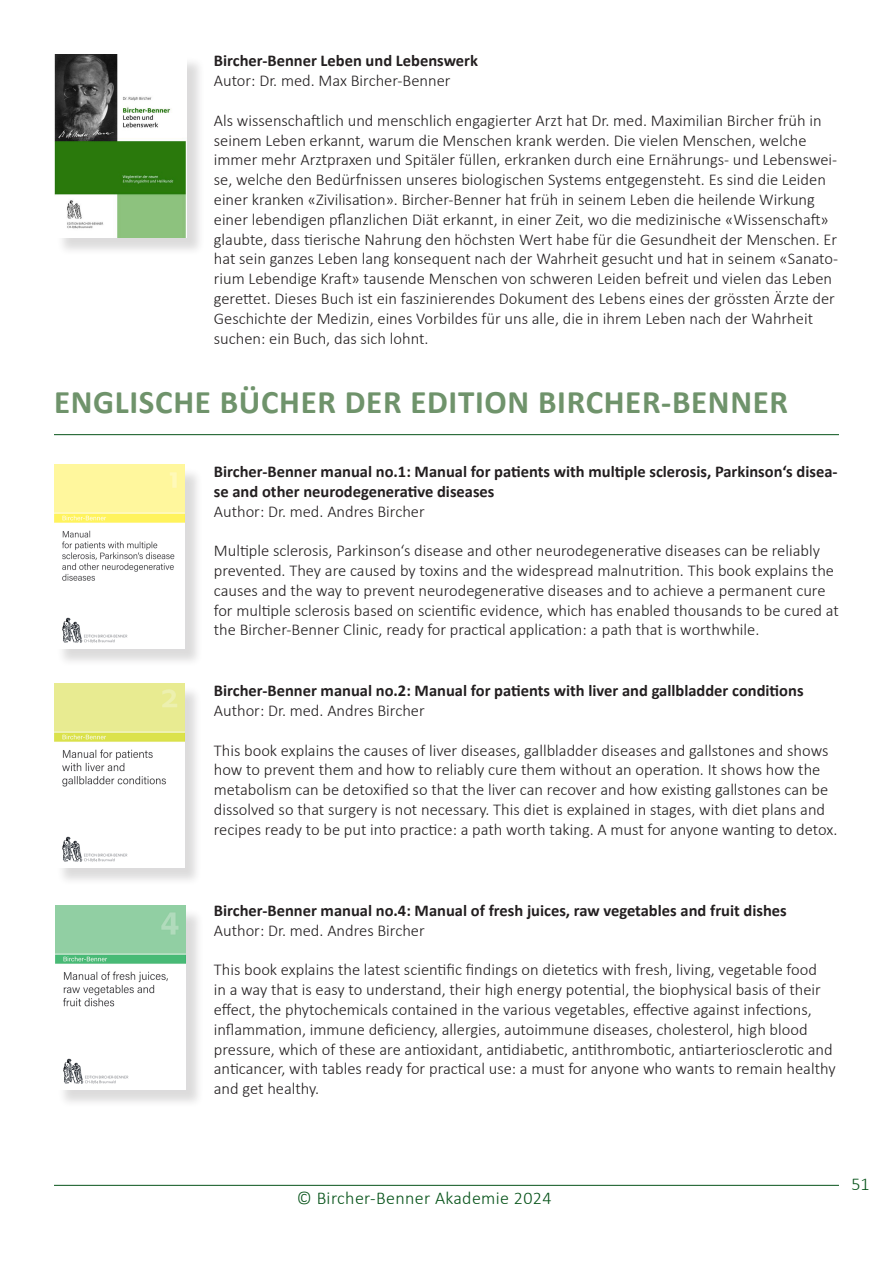
<style>
.page{position:relative;width:893px;height:1263px;background:#fff}
.page>*{position:absolute;margin:0;border:0;box-sizing:border-box;transform-origin:0 0}
.t1{font:700 33px "Calibri";letter-spacing:.02em;color:#6f936b}
.t2{font:300 18px "Calibri";letter-spacing:.02em;color:#065319}
.t3{font:300 16.5px/19.8px "Calibri";color:#231f20}
.t4{font:700 16.5px/19.8px "Calibri";color:#231f20}
</style>
<div class="page">
<hr style="left:54px;top:1185px;width:785px;height:1px;background:#065319">
<div style="left:56px;top:56px;width:149px;height:201px;background:#231f20;opacity:.16"></div>
<img style="left:54px;top:54px;width:132px;height:184px">
<hr style="left:54px;top:434px;width:785px;height:1px;background:#065319">
<div style="left:57px;top:467px;width:146px;height:200px;background:#231f20;opacity:.16"></div>
<img style="left:54px;top:465px;width:130px;height:183px">
<div style="left:56px;top:685px;width:147px;height:201px;background:#231f20;opacity:.16"></div>
<img style="left:54px;top:683px;width:130px;height:184px">
<div style="left:57px;top:908px;width:147px;height:200px;background:#231f20;opacity:.16"></div>
<img style="left:55px;top:906px;width:130px;height:184px">
<p class="t4" style="left:214px;top:51px;width:266px">Bircher-Benner Leben und Lebenswerk</p>
<p class="t3" style="left:214px;top:71px;width:238px">Autor: Dr. med. Max Bircher-Benner</p>
<p class="t3" style="left:214px;top:110px;width:626px">Als wissenschaftlich und menschlich engagierter Arzt hat Dr. med. Maximilian Bircher früh in seinem Leben erkannt, warum die Menschen krank werden. Die vielen Menschen, welche immer mehr Arztpraxen und Spitäler füllen, erkranken durch eine Ernährungs- und Lebenswei&shy;se, welche den Bedürfnissen unseres biologischen Systems entgegensteht. Es sind die Leiden einer kranken «Zivilisation». Bircher-Benner hat früh in seinem Leben die heilende Wirkung einer lebendigen pflanzlichen Diät erkannt, in einer Zeit, wo die medizinische «Wissenschaft» glaubte, dass tierische Nahrung den höchsten Wert habe für die Gesundheit der Menschen. Er hat sein ganzes Leben lang konsequent nach der Wahrheit gesucht und hat in seinem «Sanato&shy;rium Lebendige Kraft» tausende Menschen von schweren Leiden befreit und vielen das Leben gerettet. Dieses Buch ist ein faszinierendes Dokument des Lebens eines der grössten Ärzte der Geschichte der Medizin, eines Vorbildes für uns alle, die in ihrem Leben nach der Wahrheit suchen: ein Buch, das sich lohnt.</p>
<p class="t1" style="left:54px;top:379px;width:736px">ENGLISCHE BÜCHER DER EDITION BIRCHER-BENNER</p>
<p class="t4" style="left:214px;top:461px;width:625px">Bircher-Benner manual no.1: Manual for patients with multiple sclerosis, Parkinson‘s disea&shy;se and other neurodegenerative diseases</p>
<p class="t3" style="left:214px;top:501px;width:212px">Author: Dr. med. Andres Bircher</p>
<p class="t3" style="left:214px;top:541px;width:622px">Multiple sclerosis, Parkinson‘s disease and other neurodegenerative diseases can be reliably prevented. They are caused by toxins and the widespread malnutrition. This book explains the</p>
<p class="t3" style="left:214px;top:580px;width:626px">causes and the way to prevent neurodegenerative diseases and to achieve a permanent cure for multiple sclerosis based on scientific evidence, which has enabled thousands to be cured at</p>
<p class="t3" style="left:214px;top:620px;width:547px">the Bircher-Benner Clinic, ready for practical application: a path that is worthwhile.</p>
<p class="t4" style="left:214px;top:680px;width:591px">Bircher-Benner manual no.2: Manual for patients with liver and gallbladder conditions</p>
<p class="t3" style="left:214px;top:700px;width:212px">Author: Dr. med. Andres Bircher</p>
<p class="t3" style="left:214px;top:740px;width:616px">This book explains the causes of liver diseases, gallbladder diseases and gallstones and shows</p>
<p class="t3" style="left:214px;top:760px;width:616px">how to prevent them and how to reliably cure them without an operation. It shows how the metabolism can be detoxified so that the liver can recover and how existing gallstones can be</p>
<p class="t3" style="left:214px;top:799px;width:625px">dissolved so that surgery is not necessary. This diet is explained in stages, with diet plans and recipes ready to be put into practice: a path worth taking. A must for anyone wanting to detox.</p>
<p class="t4" style="left:214px;top:900px;width:574px">Bircher-Benner manual no.4: Manual of fresh juices, raw vegetables and fruit dishes</p>
<p class="t3" style="left:214px;top:920px;width:212px">Author: Dr. med. Andres Bircher</p>
<p class="t3" style="left:214px;top:960px;width:620px">This book explains the latest scientific findings on dietetics with fresh, living, vegetable food in a way that is easy to understand, their high energy potential, the biophysical basis of their effect, the phytochemicals contained in the various vegetables, effective against infections, inflammation, immune deficiency, allergies, autoimmune diseases, cholesterol, high blood pressure, which of these are antioxidant, antidiabetic, antithrombotic, antiarteriosclerotic and</p>
<p class="t3" style="left:214px;top:1059px;width:623px">anticancer, with tables ready for practical use: a must for anyone who wants to remain healthy</p>
<p class="t3" style="left:214px;top:1079px;width:107px">and get healthy.</p>
<p class="t2" style="left:297px;top:1187px;width:256px">© Bircher-Benner Akademie 2024</p>
<p class="t2" style="left:851px;top:1173px;width:20px">51</p>
</div>
